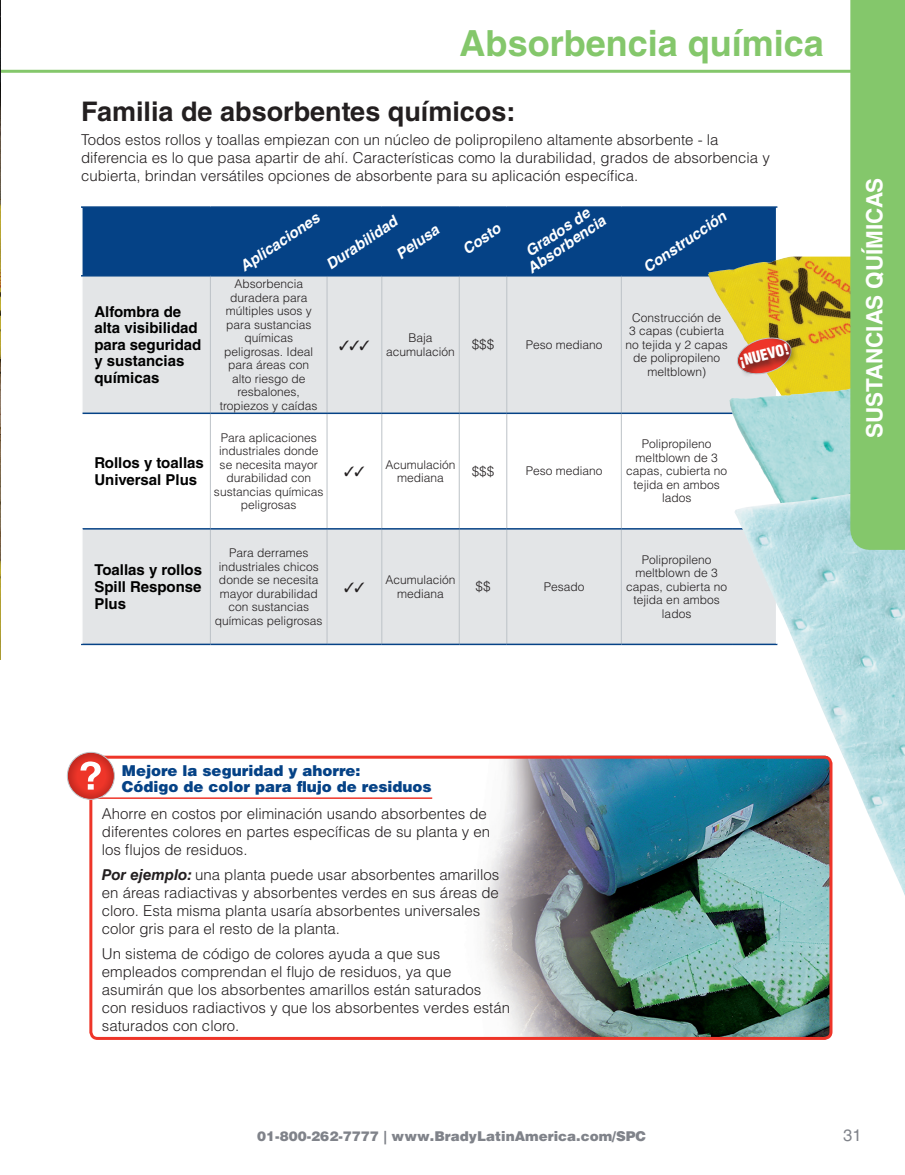
<style>
.page{position:relative;width:905px;height:1175px;background:#fff}
.page>*{position:absolute;margin:0;border:0;box-sizing:border-box;transform-origin:0 0}
.t1{font:700 36px "Helvetica LT Std";color:#84c76b}
.t2{font:700 27px "Helvetica LT Std";color:#231f20}
.t3{font:700 22.5px "Helvetica LT Std";color:#fff}
.t4{font:16.5px "Helvetica LT Std";color:#80838a}
.t5{font:300 15px/18px "Helvetica LT Std";color:#231f20}
.t6{font:700 15px/16.5px "Helvetica LT Std";color:#000}
.t7{font:italic 700 15px "Helvetica LT Std";color:#fff}
.t8{font:900 15px/15.8px "Helvetica LT Std";color:#054286}
.t9{font:900 condensed 15px "Helvetica LT Std";color:#fff}
.t10{font:900 13.5px "Helvetica LT Std";color:#80838a}
.t11{font:300 13.5px "Helvetica LT Std";color:#231f20}
.t12{font:13.5px "Zapf Dingbats ITC";color:#231f20}
.t13{font:300 12px/13.5px "Helvetica LT Std";color:#231f20;text-align:center}
.s1{font-weight:700;font-style:italic}
</style>
<div class="page">
<hr style="left:0;top:70px;width:904px;height:3px;background:#84c76b">
<div style="left:82px;top:208px;width:693px;height:67px;background:#054286"></div>
<svg style="left:82px;top:276px;width:693px;height:367px;fill:#e3e5e7"></svg>
<hr style="left:210px;top:276px;width:1px;height:136px;background:#bcc2c7">
<hr style="left:326px;top:276px;width:1px;height:136px;background:#bcc2c7">
<hr style="left:381px;top:276px;width:1px;height:136px;background:#bcc2c7">
<hr style="left:459px;top:276px;width:1px;height:136px;background:#bcc2c7">
<hr style="left:506px;top:276px;width:1px;height:136px;background:#bcc2c7">
<hr style="left:621px;top:276px;width:1px;height:136px;background:#bcc2c7">
<hr style="left:210px;top:414px;width:1px;height:114px;background:#bcc2c7">
<hr style="left:326px;top:414px;width:1px;height:114px;background:#bcc2c7">
<hr style="left:381px;top:414px;width:1px;height:114px;background:#bcc2c7">
<hr style="left:459px;top:414px;width:1px;height:114px;background:#bcc2c7">
<hr style="left:506px;top:414px;width:1px;height:114px;background:#bcc2c7">
<hr style="left:621px;top:414px;width:1px;height:114px;background:#bcc2c7">
<hr style="left:210px;top:529px;width:1px;height:114px;background:#bcc2c7">
<hr style="left:326px;top:529px;width:1px;height:114px;background:#bcc2c7">
<hr style="left:381px;top:529px;width:1px;height:114px;background:#bcc2c7">
<hr style="left:459px;top:529px;width:1px;height:114px;background:#bcc2c7">
<hr style="left:506px;top:529px;width:1px;height:114px;background:#bcc2c7">
<hr style="left:621px;top:529px;width:1px;height:114px;background:#bcc2c7">
<hr style="left:82px;top:412px;width:128px;height:2px;background:#054286">
<hr style="left:82px;top:528px;width:128px;height:1px;background:#054286">
<hr style="left:732px;top:528px;width:43px;height:1px;background:#054286">
<hr style="left:81px;top:643px;width:129px;height:2px;background:#054286">
<hr style="left:732px;top:643px;width:45px;height:2px;background:#054286">
<hr style="left:210px;top:206px;width:117px;height:2px;background:#054286">
<hr style="left:327px;top:206px;width:55px;height:2px;background:#054286">
<hr style="left:382px;top:206px;width:77px;height:2px;background:#054286">
<hr style="left:459px;top:206px;width:48px;height:2px;background:#054286">
<hr style="left:507px;top:206px;width:114px;height:2px;background:#054286">
<hr style="left:210px;top:412px;width:117px;height:2px;background:#054286">
<hr style="left:327px;top:412px;width:55px;height:2px;background:#054286">
<hr style="left:382px;top:412px;width:77px;height:2px;background:#054286">
<hr style="left:459px;top:412px;width:48px;height:2px;background:#054286">
<hr style="left:507px;top:412px;width:114px;height:2px;background:#054286">
<hr style="left:210px;top:528px;width:117px;height:1px;background:#054286">
<hr style="left:327px;top:528px;width:55px;height:1px;background:#054286">
<hr style="left:382px;top:528px;width:77px;height:1px;background:#054286">
<hr style="left:459px;top:528px;width:48px;height:1px;background:#054286">
<hr style="left:507px;top:528px;width:114px;height:1px;background:#054286">
<hr style="left:81px;top:206px;width:129px;height:2px;background:#054286">
<hr style="left:621px;top:206px;width:111px;height:2px;background:#054286">
<hr style="left:732px;top:206px;width:45px;height:2px;background:#054286">
<hr style="left:81px;top:275px;width:129px;height:1px;background:#054286">
<hr style="left:210px;top:275px;width:117px;height:1px;background:#054286">
<hr style="left:327px;top:275px;width:55px;height:1px;background:#054286">
<hr style="left:382px;top:275px;width:77px;height:1px;background:#054286">
<hr style="left:459px;top:275px;width:48px;height:1px;background:#054286">
<hr style="left:507px;top:275px;width:114px;height:1px;background:#054286">
<hr style="left:621px;top:275px;width:111px;height:1px;background:#054286">
<hr style="left:621px;top:412px;width:111px;height:2px;background:#054286">
<hr style="left:621px;top:528px;width:111px;height:1px;background:#054286">
<hr style="left:210px;top:643px;width:117px;height:2px;background:#054286">
<hr style="left:327px;top:643px;width:55px;height:2px;background:#054286">
<hr style="left:382px;top:643px;width:77px;height:2px;background:#054286">
<hr style="left:459px;top:643px;width:48px;height:2px;background:#054286">
<hr style="left:507px;top:643px;width:114px;height:2px;background:#054286">
<hr style="left:621px;top:643px;width:111px;height:2px;background:#054286">
<img style="left:707px;top:256px;width:143px;height:213px">
<img style="left:0;top:0;width:1px;height:659px">
<img style="left:729px;top:385px;width:121px;height:87px">
<img style="left:734px;top:487px;width:170px;height:409px">
<img style="left:483px;top:755px;width:348px;height:283px">
<div style="left:89px;top:755px;width:743px;height:284px;border:3px solid #ee3529;border-radius:7px"></div>
<hr style="left:91px;top:797px;width:341px;height:2px;background:#ee3529">
<svg style="left:67px;top:752px;width:47px;height:47px"></svg>
<svg style="left:735px;top:335px;width:58px;height:41px"></svg>
<div style="left:738px;top:342px;width:61px;height:36px;background:#231f20;opacity:.75"></div>
<div style="left:850px;top:0;width:54px;height:550px;background:#84c76b"></div>
<svg style="left:345px;top:466px;width:19px;height:10px"></svg>
<svg style="left:345px;top:582px;width:19px;height:10px"></svg>
<h1 class="t1" style="left:459px;top:22px;width:366px">Absorbencia química</h1>
<h2 class="t2" style="left:81px;top:95px;width:436px">Familia de absorbentes químicos:</h2>
<p class="t5" style="left:81px;top:131px;width:690px">Todos estos rollos y toallas empiezan con un núcleo de polipropileno altamente absorbente - la diferencia es lo que pasa apartir de ahí. Características como la durabilidad, grados de absorbencia y cubierta, brindan versátiles opciones de absorbente para su aplicación específica.</p>
<p class="t7" style="left:236px;top:260px;width:94px;rotate:-34deg">Aplicaciones</p>
<p class="t7" style="left:322px;top:258px;width:84px;rotate:-34deg">Durabilidad</p>
<p class="t7" style="left:639px;top:261px;width:98px;rotate:-34deg">Construcción</p>
<p class="t7" style="left:522px;top:245px;width:75px;rotate:-34deg">Grados de</p>
<p class="t7" style="left:393px;top:248px;width:49px;rotate:-34deg">Pelusa</p>
<p class="t7" style="left:459px;top:243px;width:44px;rotate:-34deg">Costo</p>
<p class="t7" style="left:523px;top:262px;width:92px;rotate:-34deg">Absorbencia</p>
<p class="t6" style="left:94px;top:303px;width:109px">Alfombra de alta visibilidad para seguridad y sustancias químicas</p>
<p class="t6" style="left:94px;top:454px;width:111px">Rollos y toallas<br>Universal Plus</p>
<p class="t13" style="left:220px;top:277px;width:99px">Absorbencia duradera para múltiples usos y para sustancias químicas peligrosas. Ideal para áreas con alto riesgo de resbalones, tropiezos y caídas</p>
<p class="t13" style="left:214px;top:430px;width:111px">Para aplicaciones industriales donde se necesita mayor durabilidad con sustancias químicas peligrosas</p>
<p class="t6" style="left:94px;top:561px;width:109px;text-align:justify">Toallas y rollos Spill Response Plus</p>
<p class="t13" style="left:215px;top:546px;width:109px">Para derrames industriales chicos donde se necesita mayor durabilidad con sustancias químicas peligrosas</p>
<p class="t12" style="left:339px;top:339px;width:32px">✓✓✓</p>
<p class="t13" style="left:386px;top:331px;width:70px">Baja acumulación</p>
<p class="t11" style="left:472px;top:336px;width:24px">$$$</p>
<p class="t13" style="left:525px;top:338px;width:78px">Peso mediano</p>
<p class="t13" style="left:385px;top:457px;width:72px">Acumulación mediana</p>
<p class="t11" style="left:472px;top:463px;width:24px">$$$</p>
<p class="t13" style="left:525px;top:464px;width:78px">Peso mediano</p>
<p class="t13" style="left:385px;top:573px;width:72px">Acumulación mediana</p>
<p class="t11" style="left:475px;top:578px;width:17px">$$</p>
<p class="t13" style="left:543px;top:580px;width:42px">Pesado</p>
<p class="t13" style="left:625px;top:311px;width:104px">Construcción de<br>3 capas (cubierta no tejida y 2 capas de polipropileno meltblown)</p>
<p class="t9" style="left:737px;top:351px;width:52px;rotate:-14deg">¡NUEVO!</p>
<p class="t13" style="left:626px;top:437px;width:102px">Polipropileno meltblown de 3 capas, cubierta no tejida en ambos lados</p>
<p class="t13" style="left:626px;top:553px;width:102px">Polipropileno meltblown de 3 capas, cubierta no tejida en ambos lados</p>
<h3 class="t3" style="left:860px;top:438px;width:262px;rotate:-90deg">SUSTANCIAS QUÍMICAS</h3>
<p class="t8" style="left:122px;top:762px;width:311px">Mejore la seguridad y ahorre:<br>Código de color para flujo de residuos</p>
<p class="t5" style="left:102px;top:804px;width:390px">Ahorre en costos por eliminación usando absorbentes de diferentes colores en partes específicas de su planta y en los flujos de residuos.</p>
<p class="t5" style="left:102px;top:865px;width:399px"><span class="s1">Por ejemplo:</span> una planta puede usar absorbentes amarillos en áreas radiactivas y absorbentes verdes en sus áreas de cloro. Esta misma planta usaría absorbentes universales color gris para el resto de la planta.</p>
<p class="t5" style="left:102px;top:944px;width:409px">Un sistema de código de colores ayuda a que sus empleados comprendan el flujo de residuos, ya que asumirán que los absorbentes amarillos están saturados con residuos radiactivos y que los absorbentes verdes están saturados con cloro.</p>
<p class="t10" style="left:257px;top:1127px;width:390px">01-800-262-7777 | www.BradyLatinAmerica.com/SPC</p>
<p class="t4" style="left:843px;top:1125px;width:20px">31</p>
</div>
